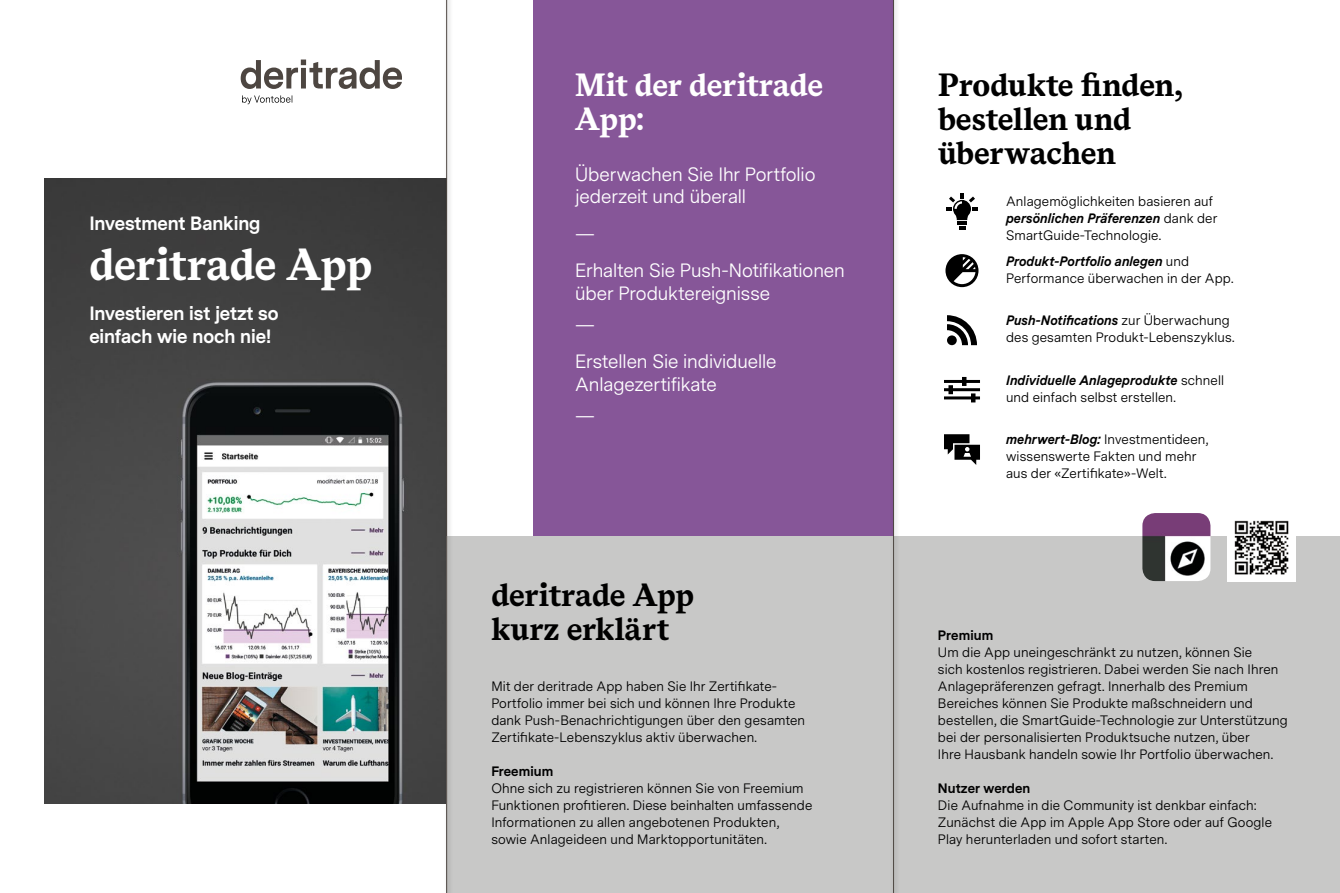
<style>
.page{position:relative;width:1340px;height:893px;background:#fff}
.page>*{position:absolute;margin:0;border:0;box-sizing:border-box;transform-origin:0 0}
.t1{font:700 42px "Vontobel Serif";letter-spacing:-.015em;color:#fff}
.t2{font:700 30px/34px "Vontobel Serif";letter-spacing:-.01em;color:#000}
.t3{font:700 30px/34px "Vontobel Serif";letter-spacing:-.015em;color:#fff}
.t4{font:18px/22.6px "Vontobel Sans";letter-spacing:-.005em;color:#fff}
.t5{font:700 18px/22.6px "Vontobel Sans";color:#fff}
.t6{font:12.75px/17px "Vontobel Sans";letter-spacing:.01em;color:#000}
.t7{font:700 12.75px "Vontobel Sans";letter-spacing:.015em;color:#000}
.s1{font-weight:700;font-style:italic}
</style>
<div class="page">
<img style="left:45px;top:179px;width:398px;height:625px">
<svg style="left:241px;top:60px;width:161px;height:29px"></svg>
<svg style="left:242px;top:95px;width:50px;height:9px"></svg>
<div style="left:533px;top:0;width:360px;height:536px;background:#865698"></div>
<div style="left:446px;top:536px;width:893px;height:357px;background:#c8c8c7"></div>
<svg style="left:946px;top:193px;width:31px;height:36px"></svg>
<svg style="left:945px;top:254px;width:33px;height:33px"></svg>
<svg style="left:947px;top:315px;width:30px;height:30px"></svg>
<svg style="left:944px;top:377px;width:36px;height:25px"></svg>
<svg style="left:944px;top:434px;width:36px;height:31px"></svg>
<img style="left:1142px;top:513px;width:68px;height:68px">
<img style="left:1227px;top:520px;width:68px;height:61px">
<div style="left:443px;top:0;width:10px;height:893px;background:#000;opacity:.75"></div>
<hr style="left:446px;top:0;width:1px;height:893px;background:#4d4641">
<div style="left:890px;top:0;width:10px;height:893px;background:#000;opacity:.75"></div>
<hr style="left:893px;top:0;width:1px;height:893px;background:#4d4641">
<h3 class="t5" style="left:89px;top:212px;width:173px">Investment Banking</h3>
<h1 class="t1" style="left:89px;top:235px;width:285px">deritrade App</h1>
<h3 class="t5" style="left:89px;top:302px;width:191px">Investieren ist jetzt so einfach wie noch nie!</h3>
<h2 class="t3" style="left:575px;top:69px;width:250px">Mit der deritrade<br>App:</h2>
<h3 class="t4" style="left:575px;top:163px;width:242px">Überwachen Sie Ihr Portfolio jederzeit und überall</h3>
<h3 class="t4" style="left:575px;top:216px;width:271px;line-height:36.9px">—<br>Erhalten Sie Push-Notifikationen</h3>
<h3 class="t4" style="left:575px;top:278px;width:196px;line-height:31.2px">über Produktereignisse —</h3>
<h3 class="t4" style="left:575px;top:350px;width:203px">Erstellen Sie individuelle<br>Anlagezertifikate</h3>
<h3 class="t4" style="left:575px;top:404px;width:21px">—</h3>
<h2 class="t2" style="left:491px;top:579px;width:205px">deritrade App kurz erklärt</h2>
<p class="t6" style="left:491px;top:678px;width:315px">Mit der deritrade App haben Sie Ihr Zertifikate-Portfolio immer bei sich und können Ihre Produkte dank Push-Benachrichtigungen über den gesamten Zertifikate-Lebenszyklus aktiv überwachen.</p>
<p class="t7" style="left:491px;top:762px;width:63px">Freemium</p>
<p class="t6" style="left:491px;top:780px;width:322px">Ohne sich zu registrieren können Sie von Freemium Funktionen profitieren. Diese beinhalten umfassende Informationen zu allen angebotenen Produkten, sowie Anlageideen und Marktopportunitäten.</p>
<h2 class="t2" style="left:938px;top:69px;width:246px">Produkte finden, bestellen und überwachen</h2>
<p class="t6" style="left:1006px;top:193px;width:213px">Anlagemöglichkeiten basieren auf <span class="s1">persönlichen Präferenzen</span> dank der<br>SmartGuide-Technologie.</p>
<p class="t6" style="left:1006px;top:253px;width:229px"><span class="s1">Produkt-Portfolio anlegen</span> und<br>Performance überwachen in der App.</p>
<p class="t6" style="left:1006px;top:312px;width:230px"><span class="s1">Push-Notifications</span> zur Überwachung des gesamten Produkt-Lebenszyklus.</p>
<p class="t6" style="left:1006px;top:372px;width:219px"><span class="s1">Individuelle Anlageprodukte</span> schnell und einfach selbst erstellen.</p>
<p class="t6" style="left:1006px;top:431px;width:204px"><span class="s1">mehrwert-Blog:</span> Investmentideen, wissenswerte Fakten und mehr aus der «Zertifikate»-Welt.</p>
<p class="t7" style="left:938px;top:626px;width:57px">Premium</p>
<p class="t6" style="left:938px;top:644px;width:351px">Um die App uneingeschränkt zu nutzen, können Sie<br>sich kostenlos registrieren. Dabei werden Sie nach Ihren Anlagepräferenzen gefragt. Innerhalb des Premium Bereiches können Sie Produkte maßschneidern und bestellen, die SmartGuide-Technologie zur Unterstützung bei der personalisierten Produktsuche nutzen, über<br>Ihre Hausbank handeln sowie Ihr Portfolio überwachen.</p>
<p class="t7" style="left:938px;top:779px;width:94px">Nutzer werden</p>
<p class="t6" style="left:938px;top:797px;width:335px">Die Aufnahme in die Community ist denkbar einfach:<br>Zunächst die App im Apple App Store oder auf Google<br>Play herunterladen und sofort starten.</p>
</div>
